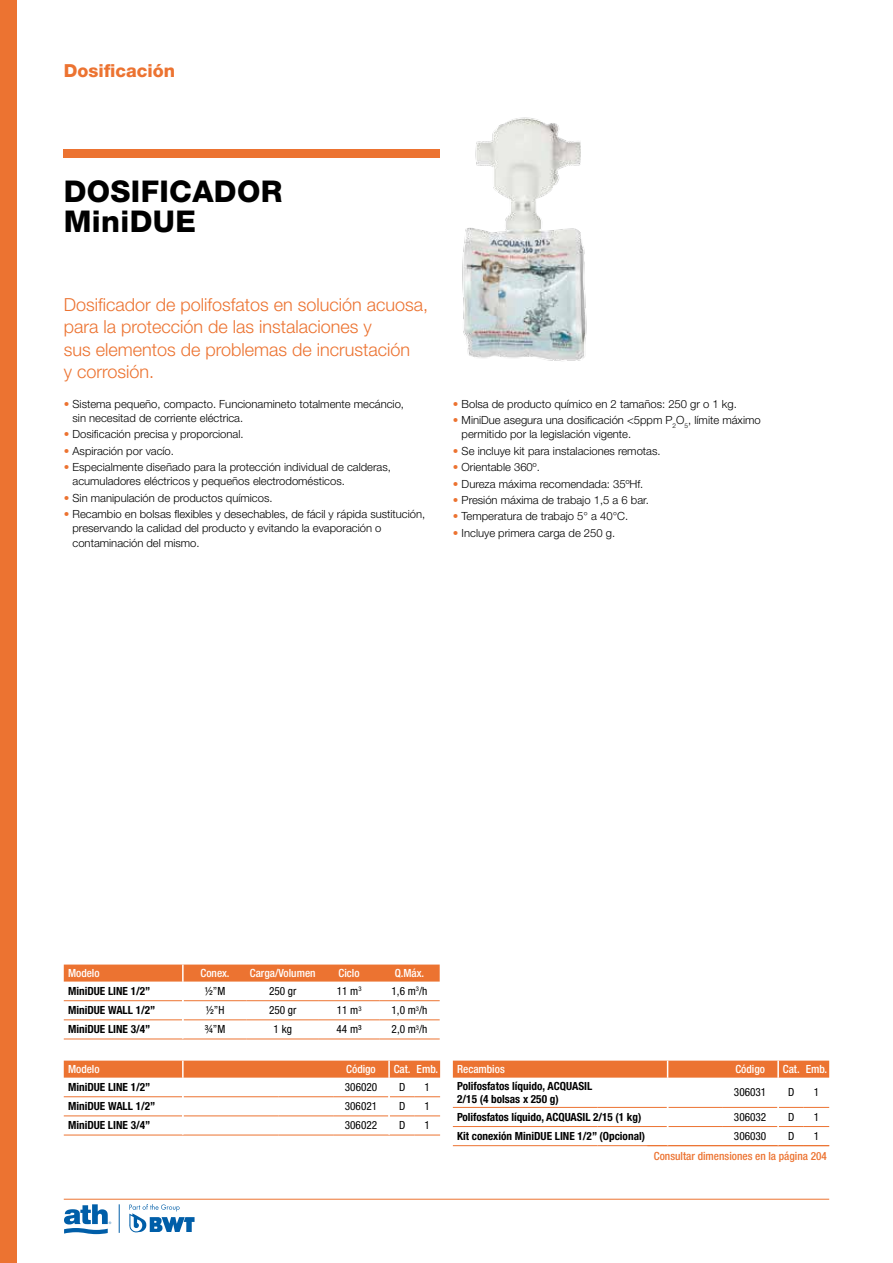
<style>
.page{position:relative;width:893px;height:1263px;background:#fff}
.page>*{position:absolute;margin:0;border:0;box-sizing:border-box;transform-origin:0 0}
.t1{font:800 30px/30px "Helvetica Neue LT Std";letter-spacing:.01em;color:#000}
.t2{font:300 18px/22.5px "Helvetica Neue LT Std";color:#ec7331}
.t3{font:800 18px "Helvetica Neue LT Std";color:#ec7331}
.t4{font:300 11.25px/14.2px "Helvetica Neue LT Std";color:#000}
.t5{font:700 condensed 11.25px/13.5px "Helvetica Neue LT Std";color:#000}
.t6{font:condensed 11.25px "Helvetica Neue LT Std";color:#000}
.t7{font:500 condensed 11.25px "Helvetica Neue LT Std";color:#fff}
.t8{font:500 condensed 11.25px "Helvetica Neue LT Std";color:#ec7331}
.s1{color:#ec7331}
</style>
<div class="page">
<div style="left:0;top:0;width:17px;height:1263px;background:#ec7331"></div>
<hr style="left:64px;top:1199px;width:765px;height:1px;background:#ec7331">
<div style="left:64px;top:149px;width:376px;height:8px;background:#ec7331"></div>
<svg style="left:64px;top:1204px;width:47px;height:30px"></svg>
<svg style="left:119px;top:1204px;width:1px;height:29px"></svg>
<svg style="left:129px;top:1204px;width:66px;height:29px"></svg>
<hr style="left:64px;top:1096px;width:118px;height:1px;background:#ec7331">
<hr style="left:184px;top:1096px;width:95px;height:1px;background:#ec7331">
<hr style="left:279px;top:1096px;width:55px;height:1px;background:#ec7331">
<hr style="left:334px;top:1096px;width:54px;height:1px;background:#ec7331">
<hr style="left:64px;top:1115px;width:118px;height:1px;background:#ec7331">
<hr style="left:184px;top:1115px;width:95px;height:1px;background:#ec7331">
<hr style="left:279px;top:1115px;width:55px;height:1px;background:#ec7331">
<hr style="left:334px;top:1115px;width:54px;height:1px;background:#ec7331">
<hr style="left:64px;top:1135px;width:119px;height:1px;background:#ec7331">
<hr style="left:183px;top:1135px;width:96px;height:1px;background:#ec7331">
<hr style="left:279px;top:1135px;width:55px;height:1px;background:#ec7331">
<hr style="left:334px;top:1135px;width:55px;height:1px;background:#ec7331">
<div style="left:64px;top:1060px;width:376px;height:17px;background:#ec7331"></div>
<svg style="left:388px;top:1096px;width:52px;height:40px"></svg>
<hr style="left:64px;top:1000px;width:118px;height:1px;background:#ec7331">
<hr style="left:184px;top:1000px;width:63px;height:1px;background:#ec7331">
<hr style="left:247px;top:1000px;width:72px;height:1px;background:#ec7331">
<hr style="left:319px;top:1000px;width:60px;height:1px;background:#ec7331">
<hr style="left:379px;top:1000px;width:61px;height:1px;background:#ec7331">
<hr style="left:64px;top:1019px;width:118px;height:1px;background:#ec7331">
<hr style="left:184px;top:1019px;width:63px;height:1px;background:#ec7331">
<hr style="left:247px;top:1019px;width:72px;height:1px;background:#ec7331">
<hr style="left:319px;top:1019px;width:60px;height:1px;background:#ec7331">
<hr style="left:379px;top:1019px;width:61px;height:1px;background:#ec7331">
<hr style="left:64px;top:1038px;width:119px;height:1px;background:#ec7331">
<hr style="left:183px;top:1038px;width:64px;height:1px;background:#ec7331">
<hr style="left:247px;top:1038px;width:72px;height:1px;background:#ec7331">
<hr style="left:319px;top:1038px;width:60px;height:1px;background:#ec7331">
<hr style="left:379px;top:1038px;width:61px;height:1px;background:#ec7331">
<div style="left:64px;top:964px;width:376px;height:17px;background:#ec7331"></div>
<hr style="left:453px;top:1107px;width:144px;height:1px;background:#ec7331">
<hr style="left:597px;top:1107px;width:70px;height:1px;background:#ec7331">
<hr style="left:668px;top:1107px;width:55px;height:1px;background:#ec7331">
<hr style="left:723px;top:1107px;width:54px;height:1px;background:#ec7331">
<hr style="left:453px;top:1126px;width:144px;height:1px;background:#ec7331">
<hr style="left:597px;top:1126px;width:70px;height:1px;background:#ec7331">
<hr style="left:668px;top:1126px;width:55px;height:1px;background:#ec7331">
<hr style="left:723px;top:1126px;width:54px;height:1px;background:#ec7331">
<hr style="left:453px;top:1145px;width:144px;height:1px;background:#ec7331">
<hr style="left:597px;top:1145px;width:71px;height:1px;background:#ec7331">
<hr style="left:668px;top:1145px;width:55px;height:1px;background:#ec7331">
<hr style="left:723px;top:1145px;width:55px;height:1px;background:#ec7331">
<svg style="left:453px;top:1060px;width:376px;height:17px;background:#ec793a"></svg>
<svg style="left:777px;top:1107px;width:52px;height:39px"></svg>
<img style="left:462px;top:117px;width:125px;height:244px">
<h2 class="t3" style="left:64px;top:59px;width:113px">Dosificación</h2>
<h1 class="t1" style="left:64px;top:176px;width:220px">DOSIFICADOR<br>MiniDUE</h1>
<h2 class="t2" style="left:64px;top:292px;width:366px">Dosificador de polifosfatos en solución acuosa, para la protección de las instalaciones y<br>sus elementos de problemas de incrustación<br>y corrosión.</h2>
<p class="t4" style="left:73px;top:396px;width:333px;text-indent:-9px"><span class="s1">•</span> Sistema pequeño, compacto. Funcionamineto totalmente mecáncio, sin necesitad de corriente eléctrica.</p>
<p class="t4" style="left:64px;top:427px;width:181px"><span class="s1">•</span> Dosificación precisa y proporcional.</p>
<p class="t4" style="left:64px;top:443px;width:112px"><span class="s1">•</span> Aspiración por vacío.</p>
<p class="t4" style="left:73px;top:460px;width:320px;text-indent:-9px"><span class="s1">•</span> Especialmente diseñado para la protección individual de calderas, acumuladores eléctricos y pequeños electrodomésticos.</p>
<p class="t4" style="left:64px;top:490px;width:210px"><span class="s1">•</span> Sin manipulación de productos químicos.</p>
<p class="t4" style="left:73px;top:507px;width:354px;text-indent:-9px"><span class="s1">•</span> Recambio en bolsas flexibles y desechables, de fácil y rápida sustitución, preservando la calidad del producto y evitando la evaporación o contaminación del mismo.</p>
<p class="t4" style="left:453px;top:396px;width:286px"><span class="s1">•</span> Bolsa de producto químico en 2 tamaños: 250 gr o 1 kg.</p>
<p class="t4" style="left:462px;top:413px;width:301px;text-indent:-9px"><span class="s1">•</span> MiniDue asegura una dosificación &lt;5ppm P<sub>2</sub>O<sub>5</sub>, límite máximo permitido por la legislación vigente.</p>
<p class="t4" style="left:453px;top:443px;width:209px"><span class="s1">•</span> Se incluye kit para instalaciones remotas.</p>
<p class="t4" style="left:453px;top:460px;width:88px"><span class="s1">•</span> Orientable 360º.</p>
<p class="t4" style="left:453px;top:476px;width:192px"><span class="s1">•</span> Dureza máxima recomendada: 35ºHf.</p>
<p class="t4" style="left:453px;top:493px;width:197px"><span class="s1">•</span> Presión máxima de trabajo 1,5 a 6 bar.</p>
<p class="t4" style="left:453px;top:509px;width:177px"><span class="s1">•</span> Temperatura de trabajo 5° a 40°C.</p>
<p class="t4" style="left:453px;top:525px;width:164px"><span class="s1">•</span> Incluye primera carga de 250 g.</p>
<p class="t7" style="left:68px;top:966px;width:33px">Modelo</p>
<p class="t7" style="left:201px;top:966px;width:31px">Conex.</p>
<p class="t7" style="left:250px;top:966px;width:67px">Carga/Volumen</p>
<p class="t7" style="left:339px;top:966px;width:23px">Ciclo</p>
<p class="t7" style="left:395px;top:966px;width:31px">Q.Máx.</p>
<p class="t5" style="left:68px;top:984px;width:84px">MiniDUE LINE 1/2”</p>
<p class="t6" style="left:205px;top:984px;width:22px">½”M</p>
<p class="t6" style="left:269px;top:984px;width:29px">250 gr</p>
<p class="t6" style="left:337px;top:984px;width:26px">11 m<sup>3</sup></p>
<p class="t6" style="left:392px;top:984px;width:37px">1,6 m<sup>3</sup>/h</p>
<p class="t5" style="left:68px;top:1003px;width:89px">MiniDUE WALL 1/2”</p>
<p class="t6" style="left:206px;top:1004px;width:20px">½”H</p>
<p class="t6" style="left:269px;top:1004px;width:29px">250 gr</p>
<p class="t6" style="left:337px;top:1004px;width:26px">11 m<sup>3</sup></p>
<p class="t6" style="left:392px;top:1004px;width:37px">1,0 m<sup>3</sup>/h</p>
<p class="t5" style="left:68px;top:1022px;width:84px">MiniDUE LINE 3/4”</p>
<p class="t6" style="left:205px;top:1023px;width:22px">¾”M</p>
<p class="t6" style="left:274px;top:1023px;width:20px">1 kg</p>
<p class="t6" style="left:337px;top:1023px;width:27px">44 m³</p>
<p class="t6" style="left:392px;top:1023px;width:37px">2,0 m<sup>3</sup>/h</p>
<p class="t7" style="left:68px;top:1062px;width:33px">Modelo</p>
<p class="t7" style="left:346px;top:1062px;width:31px">Código</p>
<p class="t7" style="left:394px;top:1062px;width:46px">Cat. Emb.</p>
<p class="t5" style="left:68px;top:1080px;width:84px">MiniDUE LINE 1/2”</p>
<p class="t6" style="left:345px;top:1080px;width:34px">306020</p>
<p class="t6" style="left:399px;top:1080px;width:8px">D</p>
<p class="t6" style="left:425px;top:1080px;width:7px">1</p>
<p class="t5" style="left:68px;top:1099px;width:89px">MiniDUE WALL 1/2”</p>
<p class="t6" style="left:345px;top:1100px;width:34px">306021</p>
<p class="t6" style="left:399px;top:1100px;width:8px">D</p>
<p class="t6" style="left:425px;top:1100px;width:7px">1</p>
<p class="t5" style="left:68px;top:1118px;width:84px">MiniDUE LINE 3/4”</p>
<p class="t6" style="left:345px;top:1119px;width:34px">306022</p>
<p class="t6" style="left:399px;top:1119px;width:8px">D</p>
<p class="t6" style="left:425px;top:1119px;width:7px">1</p>
<p class="t7" style="left:457px;top:1062px;width:49px">Recambios</p>
<p class="t7" style="left:735px;top:1062px;width:31px">Código</p>
<p class="t7" style="left:783px;top:1062px;width:46px">Cat. Emb.</p>
<p class="t5" style="left:457px;top:1079px;width:137px">Polifosfatos líquido, ACQUASIL<br>2/15 (4 bolsas x 250 g)</p>
<p class="t6" style="left:734px;top:1086px;width:34px">306031</p>
<p class="t6" style="left:788px;top:1086px;width:8px">D</p>
<p class="t6" style="left:814px;top:1086px;width:7px">1</p>
<p class="t5" style="left:457px;top:1110px;width:186px">Polifosfatos líquido, ACQUASIL 2/15 (1 kg)</p>
<p class="t6" style="left:734px;top:1110px;width:34px">306032</p>
<p class="t6" style="left:788px;top:1110px;width:8px">D</p>
<p class="t6" style="left:814px;top:1110px;width:7px">1</p>
<p class="t5" style="left:457px;top:1129px;width:189px">Kit conexión MiniDUE LINE 1/2” (Opcional)</p>
<p class="t6" style="left:734px;top:1129px;width:34px">306030</p>
<p class="t6" style="left:788px;top:1129px;width:8px">D</p>
<p class="t6" style="left:814px;top:1129px;width:7px">1</p>
<p class="t8" style="left:654px;top:1149px;width:174px">Consultar dimensiones en la página 204</p>
</div>
